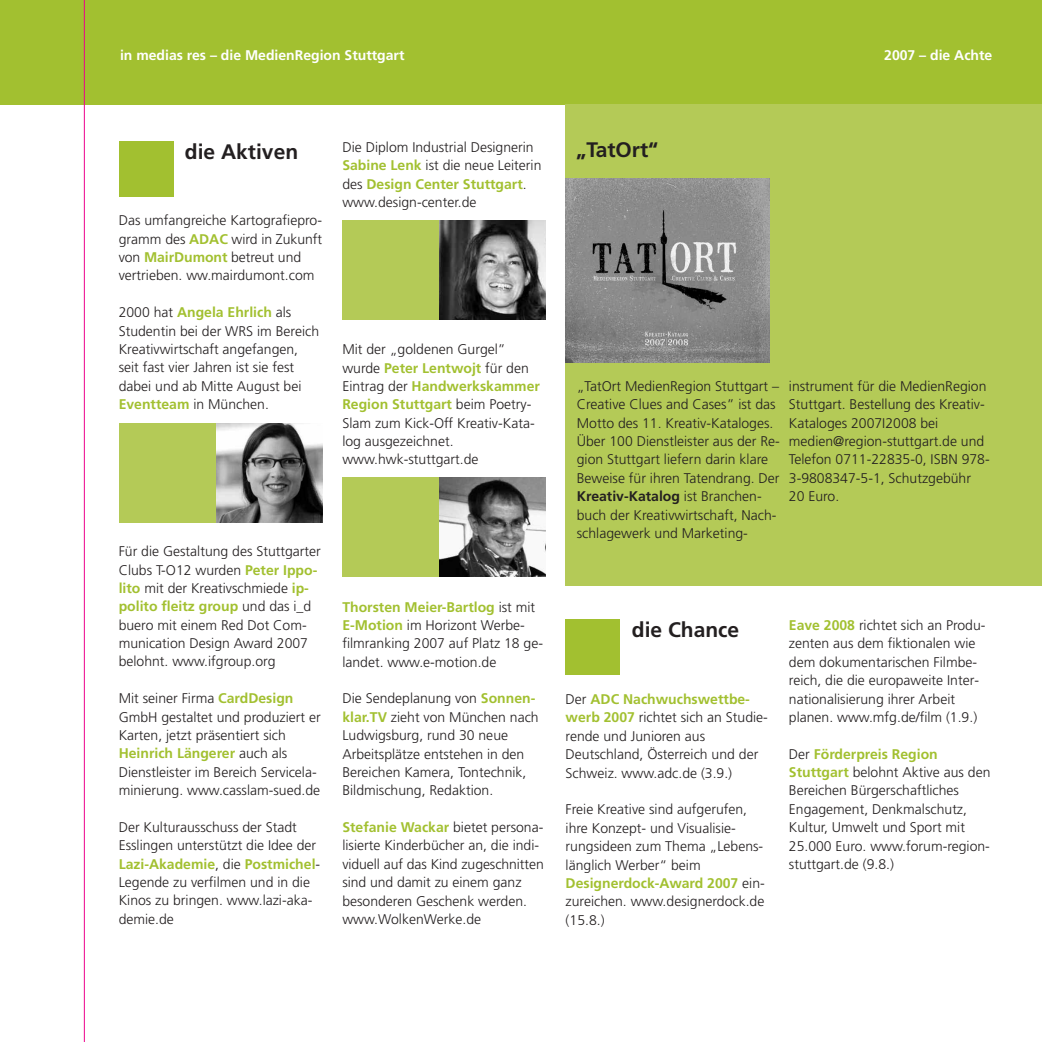
<style>
.page{position:relative;width:1042px;height:1042px;background:#fff}
.page>*{position:absolute;margin:0;border:0;box-sizing:border-box;transform-origin:0 0}
.t1{font:700 21px "Frutiger";color:#231f20}
.t2{font:300 14px/18.4px "Frutiger";color:#231f20}
.t3{font:700 14px "Frutiger";color:#fff}
.s1{font-weight:700;color:#a2c030}
.s2{font-weight:700}
</style>
<div class="page">
<div style="left:0;top:0;width:1042px;height:105px;background:#a2c030"></div>
<div style="left:566px;top:619px;width:54px;height:56px;background:#a2c030"></div>
<div style="left:566px;top:105px;width:476px;height:481px;background:#b4ca57"></div>
<img style="left:566px;top:178px;width:203px;height:184px">
<div style="left:119px;top:423px;width:98px;height:99px;background:#b4ca57"></div>
<img style="left:216px;top:423px;width:106px;height:99px">
<div style="left:119px;top:141px;width:54px;height:56px;background:#a2c030"></div>
<hr style="left:84px;top:0;width:1px;height:1042px;background:#ed028c">
<div style="left:342px;top:477px;width:98px;height:100px;background:#b4ca57"></div>
<img style="left:439px;top:477px;width:107px;height:100px">
<div style="left:342px;top:220px;width:98px;height:99px;background:#b4ca57"></div>
<img style="left:439px;top:220px;width:107px;height:99px">
<p class="t3" style="left:120px;top:50px;width:286px">in medias res – die MedienRegion Stuttgart</p>
<p class="t3" style="left:884px;top:50px;width:110px">2007 – die Achte</p>
<h1 class="t1" style="left:185px;top:143px;width:115px">die Aktiven</h1>
<p class="t2" style="left:119px;top:212px;width:205px">Das umfangreiche Kartografiepro&shy;gramm des <span class="s1">ADAC</span> wird in Zukunft von <span class="s1">MairDumont</span> betreut und vertrieben. ww.mairdumont.com</p>
<p class="t2" style="left:119px;top:304px;width:202px">2000 hat <span class="s1">Angela Ehrlich</span> als<br>Studentin bei der WRS im Bereich<br>Kreativwirtschaft angefangen, seit fast vier Jahren ist sie fest dabei und ab Mitte August bei<br><span class="s1">Eventteam</span> in München.</p>
<p class="t2" style="left:342px;top:139px;width:201px">Die Diplom Industrial Designerin<br><span class="s1">Sabine Lenk</span> ist die neue Leiterin des <span class="s1">Design Center Stuttgart</span>. www.design-center.de</p>
<p class="t2" style="left:342px;top:341px;width:199px">Mit der „goldenen Gurgel” wurde <span class="s1">Peter Lentwojt</span> für den<br>Eintrag der <span class="s1">Handwerkskammer<br>Region Stuttgart</span> beim Poetry-<br>Slam zum Kick-Off Kreativ-Kata&shy;log ausgezeichnet. www.hwk-stuttgart.de</p>
<p class="t2" style="left:119px;top:543px;width:204px">Für die Gestaltung des Stuttgarter<br>Clubs T-O12 wurden <span class="s1">Peter Ippo&shy;lito</span> mit der Kreativschmiede <span class="s1">ip&shy;polito fleitz group</span> und das i_d buero mit einem Red Dot Com&shy;munication Design Award 2007 belohnt. www.ifgroup.org</p>
<p class="t2" style="left:119px;top:690px;width:203px">Mit seiner Firma <span class="s1">CardDesign<br></span>GmbH gestaltet und produziert er<br>Karten, jetzt präsentiert sich<br><span class="s1">Heinrich Längerer</span> auch als<br>Dienstleister im Bereich Servicela&shy;minierung. www.casslam-sued.de</p>
<p class="t2" style="left:119px;top:819px;width:203px">Der Kulturausschuss der Stadt<br>Esslingen unterstützt die Idee der<br><span class="s1">Lazi-Akademie</span>, die <span class="s1">Postmichel</span>-<br>Legende zu verfilmen und in die<br>Kinos zu bringen. www.lazi-aka&shy;demie.de</p>
<p class="t2" style="left:342px;top:598px;width:202px"><span class="s1">Thorsten Meier-Bartlog</span> ist mit<br><span class="s1">E-Motion</span> im Horizont Werbe&shy;filmranking 2007 auf Platz 18 ge&shy;landet. www.e-motion.de</p>
<p class="t2" style="left:342px;top:690px;width:198px">Die Sendeplanung von <span class="s1">Sonnen&shy;klar.TV</span> zieht von München nach<br>Ludwigsburg, rund 30 neue<br>Arbeitsplätze entstehen in den<br>Bereichen Kamera, Tontechnik,<br>Bildmischung, Redaktion.</p>
<p class="t2" style="left:342px;top:819px;width:203px"><span class="s1">Stefanie Wackar</span> bietet persona&shy;lisierte Kinderbücher an, die indi&shy;viduell auf das Kind zugeschnitten sind und damit zu einem ganz besonderen Geschenk werden. www.WolkenWerke.de</p>
<h1 class="t1" style="left:576px;top:141px;width:84px">„TatOrt“</h1>
<p class="t2" style="left:577px;top:378px;width:204px">„TatOrt MedienRegion Stuttgart – Creative Clues and Cases” ist das Motto des 11. Kreativ-Kataloges.<br>Über 100 Dienstleister aus der Re&shy;gion Stuttgart liefern darin klare Beweise für ihren Tatendrang. Der <span class="s2">Kreativ-Katalog</span> ist Branchen&shy;buch der Kreativwirtschaft, Nach&shy;schlagewerk und Marketing-</p>
<p class="t2" style="left:789px;top:378px;width:202px">instrument für die MedienRegion<br>Stuttgart. Bestellung des Kreativ-<br>Kataloges 2007I2008 bei medien@region-stuttgart.de und<br>Telefon 0711-22835-0, ISBN 978-<br>3-9808347-5-1, Schutzgebühr<br>20 Euro.</p>
<h1 class="t1" style="left:632px;top:621px;width:109px">die Chance</h1>
<p class="t2" style="left:566px;top:691px;width:204px">Der <span class="s1">ADC Nachwuchswettbe&shy;werb 2007</span> richtet sich an Studie&shy;rende und Junioren aus<br>Deutschland, Österreich und der<br>Schweiz. www.adc.de (3.9.)</p>
<p class="t2" style="left:566px;top:801px;width:201px">Freie Kreative sind aufgerufen, ihre Konzept- und Visualisie&shy;rungsideen zum Thema „Lebens&shy;länglich Werber“ beim<br><span class="s1">Designerdock-Award 2007</span> ein&shy;zureichen. www.designerdock.de (15.8.)</p>
<p class="t2" style="left:789px;top:617px;width:198px"><span class="s1">Eave 2008</span> richtet sich an Produ&shy;zenten aus dem fiktionalen wie dem dokumentarischen Filmbe&shy;reich, die die europaweite Inter&shy;nationalisierung ihrer Arbeit planen. www.mfg.de/film (1.9.)</p>
<p class="t2" style="left:789px;top:745px;width:203px">Der <span class="s1">Förderpreis Region<br>Stuttgart</span> belohnt Aktive aus den<br>Bereichen Bürgerschaftliches<br>Engagement, Denkmalschutz,<br>Kultur, Umwelt und Sport mit<br>25.000 Euro. www.forum-region&shy;stuttgart.de (9.8.)</p>
</div>
